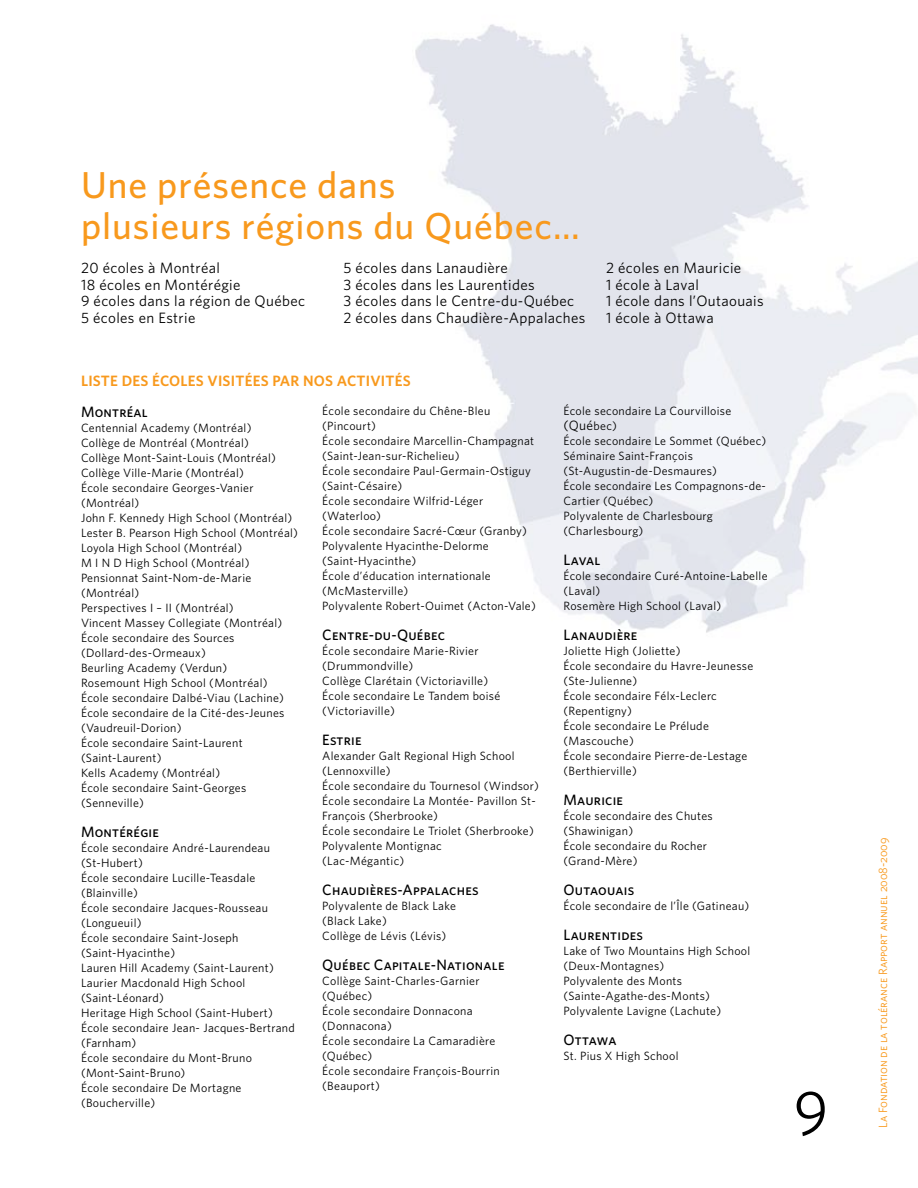
<style>
.page{position:relative;width:918px;height:1188px;background:#fff}
.page>*{position:absolute;margin:0;border:0;box-sizing:border-box;transform-origin:0 0}
.t1{font:63.6px "Whitney HTF Book SC";color:#000}
.t2{font:500 37.5px/40.5px "Whitney HTF";letter-spacing:.025em;color:#f8991d}
.t3{font:15px/16.5px "Whitney HTF";letter-spacing:.025em;color:#000}
.t4{font:15px "Whitney HTF Medium SC";letter-spacing:.015em;color:#000}
.t5{font:600 15px "Whitney HTF";letter-spacing:.015em;color:#f8991d}
.t6{font:13.5px "Whitney HTF";color:#000}
.t7{font:12px/15px "Whitney HTF";letter-spacing:.025em;color:#000}
.t8{font:12px "Whitney HTF Book SC";color:#f8991d}
.s1{font-size:12px}
</style>
<div class="page">
<img style="left:415px;top:24px;width:503px;height:609px">
<h2 class="t2" style="left:81px;top:164px;width:501px">Une présence dans<br>plusieurs régions du Québec…</h2>
<p class="t3" style="left:81px;top:259px;width:226px">20 écoles à Montréal<br>18 écoles en Montérégie<br>9 écoles dans la région de Québec<br>5 écoles en Estrie</p>
<p class="t3" style="left:344px;top:259px;width:243px">5 écoles dans Lanaudière<br>3 écoles dans les Laurentides<br>3 écoles dans le Centre-du-Québec<br>2 écoles dans Chaudière-Appalaches</p>
<p class="t3" style="left:606px;top:259px;width:159px">2 écoles en Mauricie<br>1 école à Laval<br>1 école dans l’Outaouais<br>1 école à Ottawa</p>
<p class="t5" style="left:81px;top:371px;width:331px">LISTE DES ÉCOLES VISITÉES PAR NOS ACTIVITÉS</p>
<p class="t4" style="left:81px;top:403px;width:68px">Montréal</p>
<p class="t7" style="left:81px;top:420px;width:219px">Centennial Academy (Montréal)<br>Collège de Montréal (Montréal)<br>Collège Mont-Saint-Louis (Montréal)<br>Collège Ville-Marie (Montréal)<br>École secondaire Georges-Vanier (Montréal)<br>John F. Kennedy High School (Montréal)<br>Lester B. Pearson High School (Montréal)<br>Loyola High School (Montréal)<br>M I N D High School (Montréal)<br>Pensionnat Saint-Nom-de-Marie (Montréal)<br>Perspectives I – II (Montréal)<br>Vincent Massey Collegiate (Montréal)<br>École secondaire des Sources (Dollard-des-Ormeaux)<br>Beurling Academy (Verdun)<br>Rosemount High School (Montréal)<br>École secondaire Dalbé-Viau (Lachine)<br>École secondaire de la Cité-des-Jeunes (Vaudreuil-Dorion)<br>École secondaire Saint-Laurent (Saint-Laurent)<br>Kells Academy (Montréal)<br>École secondaire Saint-Georges (Senneville)</p>
<p class="t4" style="left:81px;top:823px;width:79px">Montérégie</p>
<p class="t7" style="left:81px;top:840px;width:215px">École secondaire André-Laurendeau (St-Hubert)<br>École secondaire Lucille-Teasdale (Blainville)<br>École secondaire Jacques-Rousseau (Longueuil)<br>École secondaire Saint-Joseph (Saint-Hyacinthe)<br>Lauren Hill Academy (Saint-Laurent)<br>Laurier Macdonald High School (Saint-Léonard)<br>Heritage High School (Saint-Hubert)<br>École secondaire Jean- Jacques-Bertrand (Farnham)<br>École secondaire du Mont-Bruno (Mont-Saint-Bruno)<br>École secondaire De Mortagne (Boucherville)</p>
<p class="t7" style="left:322px;top:403px;width:215px">École secondaire du Chêne-Bleu (Pincourt)<br>École secondaire Marcellin-Champagnat (Saint-Jean-sur-Richelieu)<br>École secondaire Paul-Germain-Ostiguy (Saint-Césaire)<br>École secondaire Wilfrid-Léger (Waterloo)<br>École secondaire Sacré-Cœur (Granby)<br>Polyvalente Hyacinthe-Delorme (Saint-Hyacinthe)<br>École d’éducation internationale (McMasterville)<br>Polyvalente Robert-Ouimet (Acton-Vale)</p>
<p class="t4" style="left:322px;top:625px;width:124px">Centre-du-Québec</p>
<p class="t7" style="left:322px;top:643px;width:180px">École secondaire Marie-Rivier (Drummondville)<br>Collège Clarétain (Victoriaville)<br>École secondaire Le Tandem boisé (Victoriaville)</p>
<p class="t4" style="left:322px;top:730px;width:41px">Estrie</p>
<p class="t7" style="left:322px;top:748px;width:218px">Alexander Galt Regional High School (Lennoxville)<br>École secondaire du Tournesol (Windsor)<br>École secondaire La Montée- Pavillon St-<br>François (Sherbrooke)<br>École secondaire Le Triolet (Sherbrooke)<br>Polyvalente Montignac<br>(Lac-Mégantic)</p>
<p class="t4" style="left:322px;top:880px;width:158px">Chaudières-Appalaches</p>
<p class="t7" style="left:322px;top:898px;width:135px">Polyvalente de Black Lake (Black Lake)<br>Collège de Lévis (Lévis)</p>
<p class="t4" style="left:322px;top:955px;width:184px">Québec Capitale-Nationale</p>
<p class="t7" style="left:322px;top:973px;width:179px">Collège Saint-Charles-Garnier (Québec)<br>École secondaire Donnacona (Donnacona)<br>École secondaire La Camaradière (Québec)<br>École secondaire François-Bourrin (Beauport)</p>
<p class="t7" style="left:563px;top:403px;width:169px">École secondaire La Courvilloise</p>
<p class="t6" style="left:564px;top:417px;width:55px">(Qué<span class="s1">bec)</span></p>
<p class="t7" style="left:563px;top:433px;width:204px">École secondaire Le Sommet (Québec)<br>Séminaire Saint-François (St-Augustin-de-Desmaures)<br>École secondaire Les Compagnons-de-<br>Cartier (Québec)<br>Polyvalente de Charlesbourg (Charlesbourg)</p>
<p class="t4" style="left:564px;top:550px;width:39px">Laval</p>
<p class="t7" style="left:564px;top:568px;width:206px">École secondaire Curé-Antoine-Labelle (Laval)<br>Rosemère High School (Laval)</p>
<p class="t4" style="left:564px;top:625px;width:76px">Lanaudière</p>
<p class="t7" style="left:564px;top:643px;width:191px">Joliette High (Joliette)<br>École secondaire du Havre-Jeunesse (Ste-Julienne)<br>École secondaire Félx-Leclerc (Repentigny)<br>École secondaire Le Prélude (Mascouche)<br>École secondaire Pierre-de-Lestage (Berthierville)</p>
<p class="t4" style="left:564px;top:790px;width:61px">Mauricie</p>
<p class="t7" style="left:564px;top:808px;width:151px">École secondaire des Chutes (Shawinigan)<br>École secondaire du Rocher (Grand-Mère)</p>
<p class="t4" style="left:564px;top:880px;width:72px">Outaouais</p>
<p class="t7" style="left:564px;top:898px;width:187px">École secondaire de l’Île (Gatineau)</p>
<p class="t4" style="left:564px;top:925px;width:81px">Laurentides</p>
<p class="t7" style="left:564px;top:943px;width:188px">Lake of Two Mountains High School (Deux-Montagnes)<br>Polyvalente des Monts (Sainte-Agathe-des-Monts)<br>Polyvalente Lavigne (Lachute)</p>
<p class="t4" style="left:564px;top:1030px;width:54px">Ottawa</p>
<p class="t7" style="left:564px;top:1048px;width:117px">St. Pius X High School</p>
<h1 class="t1" style="left:794px;top:1065px;width:36px">9</h1>
<p class="t8" style="left:876px;top:1128px;width:292px;rotate:-90deg">La Fondation de la tolérance Rapport annuel 2008-2009</p>
</div>
